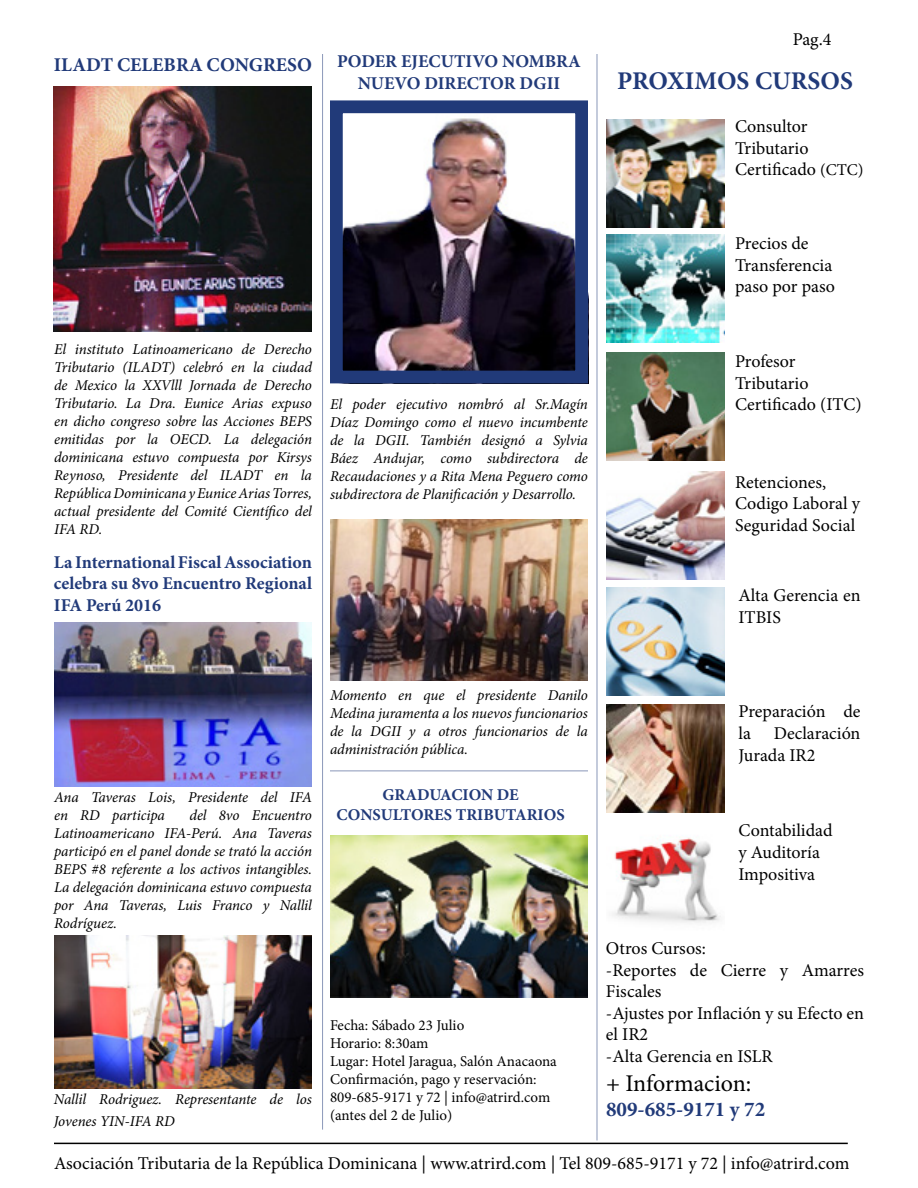
<style>
.page{position:relative;width:918px;height:1188px;background:#fff}
.page>*{position:absolute;margin:0;border:0;box-sizing:border-box;transform-origin:0 0}
.t1{font:700 25.5px "Minion Pro";color:#213a79}
.t2{font:24px "Minion Pro";color:#000}
.t3{font:700 21px "Minion Pro";color:#213a79}
.t4{font:700 19.5px "Minion Pro";color:#213a79}
.t5{font:18px/21.6px "Minion Pro";color:#000}
.t6{font:700 18px/21.6px "Minion Pro";color:#213a79;text-align:center}
.t7{font:700 16.5px/19.8px "Minion Pro";color:#213a79;text-align:center}
.t8{font:italic 15px/18px "Minion Pro";letter-spacing:-.005em;color:#000;text-align:justify}
.t9{font:15px/18px "Minion Pro";color:#000}
.s1{font-size:16.5px}
</style>
<div class="page">
<img style="left:606px;top:119px;width:119px;height:108px">
<img style="left:606px;top:235px;width:119px;height:108px">
<img style="left:606px;top:352px;width:119px;height:108px">
<img style="left:606px;top:472px;width:119px;height:108px">
<img style="left:606px;top:588px;width:119px;height:108px">
<img style="left:606px;top:704px;width:119px;height:108px">
<img style="left:612px;top:838px;width:109px;height:85px">
<hr style="left:54px;top:1143px;width:794px;height:1px;background:#000">
<hr style="left:596px;top:54px;width:2px;height:1086px;background:#213a79">
<img style="left:54px;top:87px;width:258px;height:244px">
<img style="left:344px;top:118px;width:230px;height:251px">
<div style="left:330px;top:100px;width:258px;height:283px;border:13px solid #213a79"></div>
<img style="left:330px;top:519px;width:258px;height:161px">
<img style="left:54px;top:622px;width:258px;height:164px">
<img style="left:54px;top:936px;width:258px;height:152px">
<img style="left:330px;top:835px;width:258px;height:163px">
<hr style="left:330px;top:770px;width:258px;height:1px;background:#213a79">
<hr style="left:322px;top:54px;width:1px;height:1076px;background:#213a79">
<h3 class="t4" style="left:54px;top:51px;width:260px">ILADT CELEBRA CONGRESO</h3>
<p class="t6" style="left:337px;top:50px;width:245px">PODER EJECUTIVO NOMBRA<br>NUEVO DIRECTOR DGII</p>
<p class="t8" style="left:54px;top:340px;width:260px">El instituto Latinoamericano de Derecho Tributario (ILADT) celebró en la ciudad de Mexico la XXVlll Jornada de Derecho Tributario. La Dra. Eunice Arias expuso en dicho congreso sobre las Acciones BEPS emitidas por la OECD. La delegación dominicana estuvo compuesta por Kirsys Reynoso, Presidente del ILADT en la República Dominicana y Eunice Arias Torres, actual presidente del Comité Científico del IFA RD.</p>
<p class="t6" style="left:54px;top:551px;width:260px;text-align:justify">La International Fiscal Association celebra su 8vo Encuentro Regional IFA Perú 2016</p>
<p class="t8" style="left:330px;top:395px;width:259px">El poder ejecutivo nombró al Sr.Magín Díaz Domingo como el nuevo incumbente de la DGII. También designó a Sylvia Báez Andujar, como subdirectora de Recaudaciones y a Rita Mena Peguero como subdirectora de Planificación y Desarrollo.</p>
<p class="t5" style="left:793px;top:29px;width:40px">Pag.4</p>
<h1 class="t1" style="left:617px;top:63px;width:237px">PROXIMOS CURSOS</h1>
<p class="t5" style="left:735px;top:116px;width:130px">Consultor<br>Tributario<br>Certificado <span class="s1">(CTC)</span></p>
<p class="t5" style="left:735px;top:233px;width:102px">Precios de<br>Transferencia paso por paso</p>
<p class="t5" style="left:735px;top:350px;width:128px">Profesor<br>Tributario<br>Certificado (ITC)</p>
<p class="t5" style="left:735px;top:471px;width:127px">Retenciones,<br>Codigo Laboral y<br>Seguridad Social</p>
<p class="t5" style="left:738px;top:584px;width:124px">Alta Gerencia en<br>ITBIS</p>
<p class="t8" style="left:54px;top:789px;width:259px">Ana Taveras Lois, Presidente del IFA en RD participa</p>
<p class="t8" style="left:54px;top:807px;width:260px;text-indent:136px">del 8vo Encuentro Latinoamericano IFA-Perú. Ana Taveras participó en el panel donde se trató la acción BEPS #8 referente a los activos intangibles.<br>La delegación dominicana estuvo compuesta por Ana Taveras, Luis Franco y Nallil Rodríguez.</p>
<p class="t8" style="left:330px;top:686px;width:260px">Momento en que el presidente Danilo Medina juramenta a los nuevos funcionarios de la DGII y a otros funcionarios de la administración pública.</p>
<p class="t7" style="left:337px;top:785px;width:230px">GRADUACION DE<br>CONSULTORES TRIBUTARIOS</p>
<p class="t8" style="left:54px;top:1089px;width:259px;line-height:21.6px">Nallil Rodriguez. Representante de los<br>Jovenes YIN-IFA RD</p>
<p class="t9" style="left:330px;top:1017px;width:228px">Fecha: Sábado 23 Julio<br>Horario: 8:30am<br>Lugar: Hotel Jaragua, Salón Anacaona<br>Confirmación, pago y reservación:<br>809-685-9171 y 72 | info@atrird.com (antes del 2 de Julio)</p>
<p class="t5" style="left:738px;top:701px;width:124px">Preparación de la</p>
<p class="t5" style="left:738px;top:723px;width:124px;text-indent:35px">Declaración<br>Jurada IR2</p>
<p class="t5" style="left:738px;top:820px;width:96px">Contabilidad y Auditoría<br>Impositiva</p>
<p class="t5" style="left:606px;top:938px;width:260px">Otros Cursos:<br>-Reportes de Cierre y Amarres<br>Fiscales<br>-Ajustes por Inflación y su Efecto en el IR2<br>-Alta Gerencia en ISLR</p>
<h2 class="t2" style="left:606px;top:1067px;width:147px">+ Informacion:</h2>
<h3 class="t3" style="left:606px;top:1095px;width:161px">809-685-9171 y 72</h3>
<p class="t5" style="left:54px;top:1152px;width:797px">Asociación Tributaria de la República Dominicana | www.atrird.com | Tel 809-685-9171 y 72 | info@atrird.com</p>
</div>
